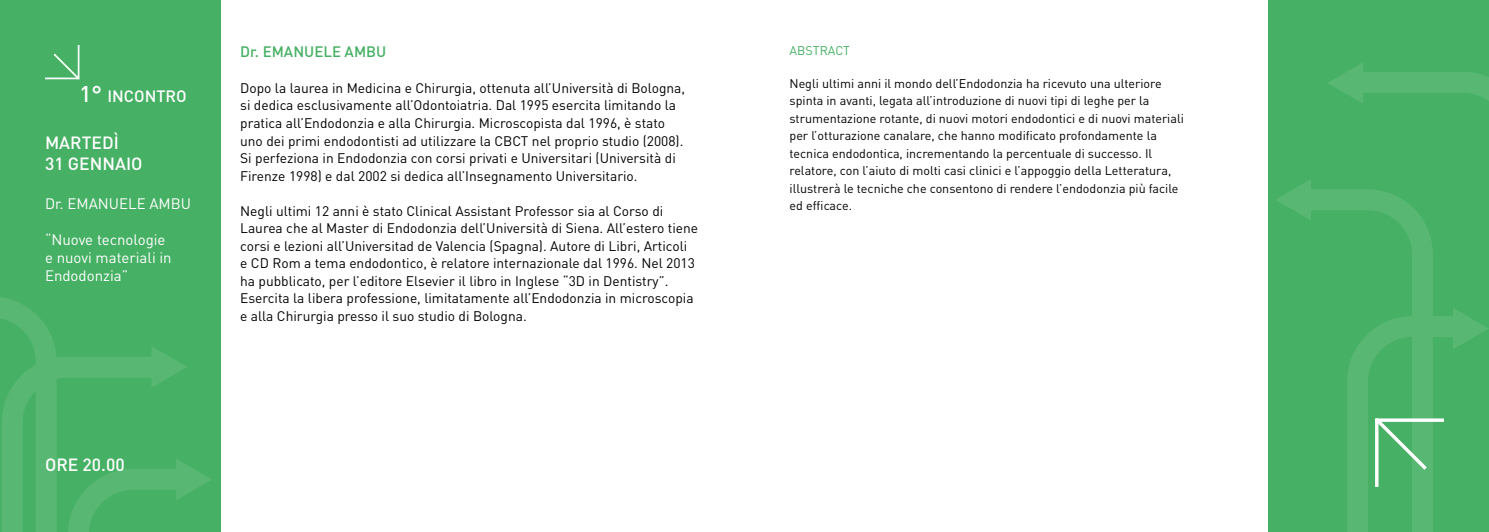
<style>
.page{position:relative;width:1489px;height:532px;background:#fff}
.page>*{position:absolute;margin:0;border:0;box-sizing:border-box;transform-origin:0 0}
.t1{font:500 17.5px/21px "DIN";color:#fff}
.t2{font:500 16.25px "DIN";color:#fff}
.t3{font:15px/18px "DIN";color:#fff}
.t4{font:500 15px "DIN";color:#46b064}
.t5{font:13.75px/17.5px "DIN";color:#000}
.t6{font:12.5px/17.5px "DIN";color:#000}
.t7{font:12.5px "DIN";color:#46b064}
.s1{font-size:22.5px}
</style>
<div class="page">
<div style="left:0;top:0;width:221px;height:531px;background:#46b064"></div>
<div style="left:1267px;top:0;width:221px;height:531px;background:#46b064"></div>
<hr style="left:45px;top:78px;width:34px;height:1px;background:#fff">
<hr style="left:78px;top:45px;width:1px;height:34px;background:#fff">
<svg style="left:54px;top:54px;width:24px;height:24px"></svg>
<svg style="left:0;top:297px;width:212px;height:234px"></svg>
<svg style="left:1276px;top:180px;width:34px;height:31px"></svg>
<svg style="left:1296px;top:189px;width:55px;height:31px;fill:#58b773"></svg>
<svg style="left:1328px;top:63px;width:35px;height:33px"></svg>
<svg style="left:1351px;top:72px;width:137px;height:235px"></svg>
<svg style="left:1347px;top:307px;width:141px;height:224px"></svg>
<p class="t2" style="left:79px;top:85px;width:109px"><span class="s1">1°</span> INCONTRO</p>
<p class="t1" style="left:45px;top:132px;width:99px">MARTEDÌ<br>31 GENNAIO</p>
<p class="t3" style="left:45px;top:194px;width:148px">Dr. EMANUELE AMBU</p>
<p class="t3" style="left:45px;top:230px;width:128px">“Nuove tecnologie e nuovi materiali in<br>Endodonzia”</p>
<p class="t4" style="left:240px;top:42px;width:148px">Dr. EMANUELE AMBU</p>
<p class="t5" style="left:240px;top:79px;width:446px">Dopo la laurea in Medicina e Chirurgia, ottenuta all’Università di Bologna, si dedica esclusivamente all’Odontoiatria. Dal 1995 esercita limitando la pratica all’Endodonzia e alla Chirurgia. Microscopista dal 1996, è stato uno dei primi endodontisti ad utilizzare la CBCT nel proprio studio (2008).<br>Si perfeziona in Endodonzia con corsi privati e Universitari (Università di Firenze 1998) e dal 2002 si dedica all’Insegnamento Universitario.</p>
<p class="t5" style="left:240px;top:201px;width:459px">Negli ultimi 12 anni è stato Clinical Assistant Professor sia al Corso di Laurea che al Master di Endodonzia dell’Università di Siena. All’estero tiene corsi e lezioni all’Universitad de Valencia (Spagna). Autore di Libri, Articoli<br>e CD Rom a tema endodontico, è relatore internazionale dal 1996. Nel 2013 ha pubblicato, per l’editore Elsevier il libro in Inglese “3D in Dentistry”.<br>Esercita la libera professione, limitatamente all’Endodonzia in microscopia e alla Chirurgia presso il suo studio di Bologna.</p>
<p class="t1" style="left:45px;top:453px;width:81px">ORE 20.00</p>
<p class="t7" style="left:789px;top:43px;width:62px">ABSTRACT</p>
<p class="t6" style="left:789px;top:74px;width:396px">Negli ultimi anni il mondo dell’Endodonzia ha ricevuto una ulteriore spinta in avanti, legata all’introduzione di nuovi tipi di leghe per la strumentazione rotante, di nuovi motori endodontici e di nuovi materiali per l’otturazione canalare, che hanno modificato profondamente la tecnica endodontica, incrementando la percentuale di successo. Il relatore, con l’aiuto di molti casi clinici e l’appoggio della Letteratura, illustrerà le tecniche che consentono di rendere l’endodonzia più facile ed efficace.</p>
</div>
